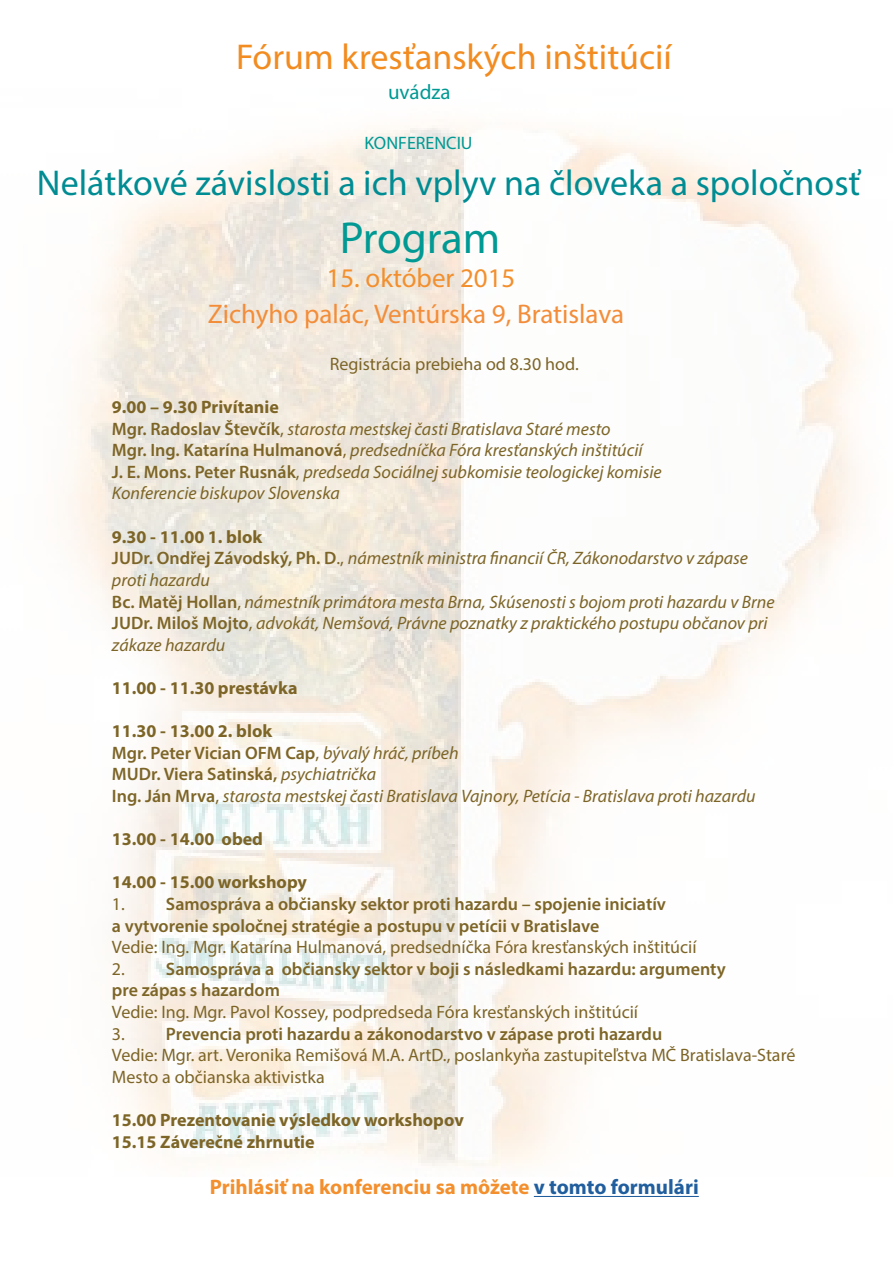
<style>
.page{position:relative;width:893px;height:1263px;background:#fff}
.page>*{position:absolute;margin:0;border:0;box-sizing:border-box;transform-origin:0 0}
.t1{font:45px "Myriad Pro";letter-spacing:-.005em;color:#009993}
.t2{font:36px "Myriad Pro";color:#008c93}
.t3{font:36px "Myriad Pro";color:#f28c20}
.t4{font:27px "Myriad Pro";color:#f38d39}
.t5{font:27px "Myriad Pro";color:#f38f2d}
.t6{font:700 21px "Myriad Pro";color:#f38f2d}
.t7{font:21px "Myriad Pro";color:#009993}
.t8{font:italic 18px/21.6px "Myriad Pro";color:#7d6527}
.t9{font:18px/21.6px "Myriad Pro";color:#7d6527}
.t10{font:600 18px/21.6px "Myriad Pro";color:#7d6527}
.t11{font:700 18px/21.6px "Myriad Pro";color:#7d6527}
.t12{font:18px "Myriad Pro";color:#009993}
.s1{font-weight:700;font-style:normal}
.s2{font-weight:600;font-style:normal}
.s3{font-style:normal}
.s4{font-weight:400}
.s5{font-weight:600}
.s6{color:#215e9e}
</style>
<div class="page">
<img style="left:63px;top:125px;width:799px;height:1041px">
<hr style="left:534px;top:1196px;width:165px;height:1px;background:#215e9e">
<h2 class="t3" style="left:236px;top:34px;width:437px">Fórum kresťanských inštitúcií</h2>
<p class="t7" style="left:388px;top:79px;width:64px">uvádza</p>
<p class="t12" style="left:364px;top:132px;width:110px">KONFERENCIU</p>
<h2 class="t2" style="left:37px;top:161px;width:825px">Nelátkové závislosti a ich vplyv na človeka a spoločnosť</h2>
<h1 class="t1" style="left:340px;top:210px;width:162px">Program</h1>
<h3 class="t5" style="left:327px;top:261px;width:190px">15. október 2015</h3>
<h3 class="t4" style="left:208px;top:297px;width:418px">Zichyho palác, Ventúrska 9, Bratislava</h3>
<p class="t9" style="left:330px;top:353px;width:250px">Registrácia prebieha od 8.30 hod.</p>
<p class="t8" style="left:112px;top:396px;width:551px"><span class="s1">9.00 – 9.30 Privítanie<br></span><span class="s2">Mgr. Radoslav Števčík</span><span class="s3">,</span> starosta mestskej časti Bratislava Staré mesto<br><span class="s2">Mgr. Ing. Katarína Hulmanová</span><span class="s3">,</span> predsedníčka Fóra kresťanských inštitúcií<br><span class="s2">J. E. Mons. Peter Rusnák</span><span class="s3">,</span> predseda Sociálnej subkomisie teologickej komisie Konferencie biskupov Slovenska</p>
<p class="t8" style="left:112px;top:525px;width:664px"><span class="s1">9.30 - 11.00 1. blok<br></span><span class="s2">JUDr. Ondřej Závodský, Ph. D</span><span class="s3">.,</span> námestník ministra financií ČR, Zákonodarstvo v zápase proti hazardu<br><span class="s2">Bc. Matěj Hollan</span><span class="s3">,</span> námestník primátora mesta Brna, Skúsenosti s bojom proti hazardu v Brne <span class="s2">JUDr. Miloš Mojto</span><span class="s3">,</span> advokát, Nemšová, Právne poznatky z praktického postupu občanov pri zákaze hazardu</p>
<p class="t11" style="left:112px;top:676px;width:187px">11.00 - 11.30 prestávka</p>
<p class="t8" style="left:112px;top:720px;width:645px"><span class="s1">11.30 - 13.00 2. blok<br></span><span class="s2">Mgr. Peter Vician OFM Cap</span><span class="s3">,</span> bývalý hráč, príbeh<br><span class="s2">MUDr. Viera Satinská,</span> psychiatrička<br><span class="s2">Ing. Ján Mrva</span><span class="s3">,</span> starosta mestskej časti Bratislava Vajnory, Petícia - Bratislava proti hazardu</p>
<p class="t11" style="left:112px;top:828px;width:153px">13.00 - 14.00 obed</p>
<p class="t11" style="left:112px;top:871px;width:197px">14.00 - 15.00 workshopy</p>
<p class="t10" style="left:112px;top:893px;width:556px"><span class="s4">1.</span> Samospráva a občiansky sektor proti hazardu – spojenie iniciatív a vytvorenie spoločnej stratégie a postupu v petícii v Bratislave</p>
<p class="t9" style="left:112px;top:936px;width:586px">Vedie: Ing. Mgr. Katarína Hulmanová, predsedníčka Fóra kresťanských inštitúcií</p>
<p class="t10" style="left:112px;top:957px;width:615px"><span class="s4">2.</span> Samospráva a občiansky sektor v boji s následkami hazardu: argumenty pre zápas s hazardom</p>
<p class="t9" style="left:112px;top:1001px;width:528px">Vedie: Ing. Mgr. Pavol Kossey, podpredseda Fóra kresťanských inštitúcií</p>
<p class="t9" style="left:112px;top:1022px;width:685px">3. <span class="s5">Prevencia proti hazardu a zákonodarstvo v zápase proti hazardu<br></span>Vedie: Mgr. art. Veronika Remišová M.A. ArtD., poslankyňa zastupiteľstva MČ Bratislava-Staré<br>Mesto a občianska aktivistka</p>
<p class="t11" style="left:112px;top:1108px;width:353px">15.00 Prezentovanie výsledkov workshopov<br>15.15 Záverečné zhrnutie</p>
<p class="t6" style="left:210px;top:1173px;width:491px">Prihlásiť na konferenciu sa môžete <span class="s6">v tomto formulári</span></p>
</div>
